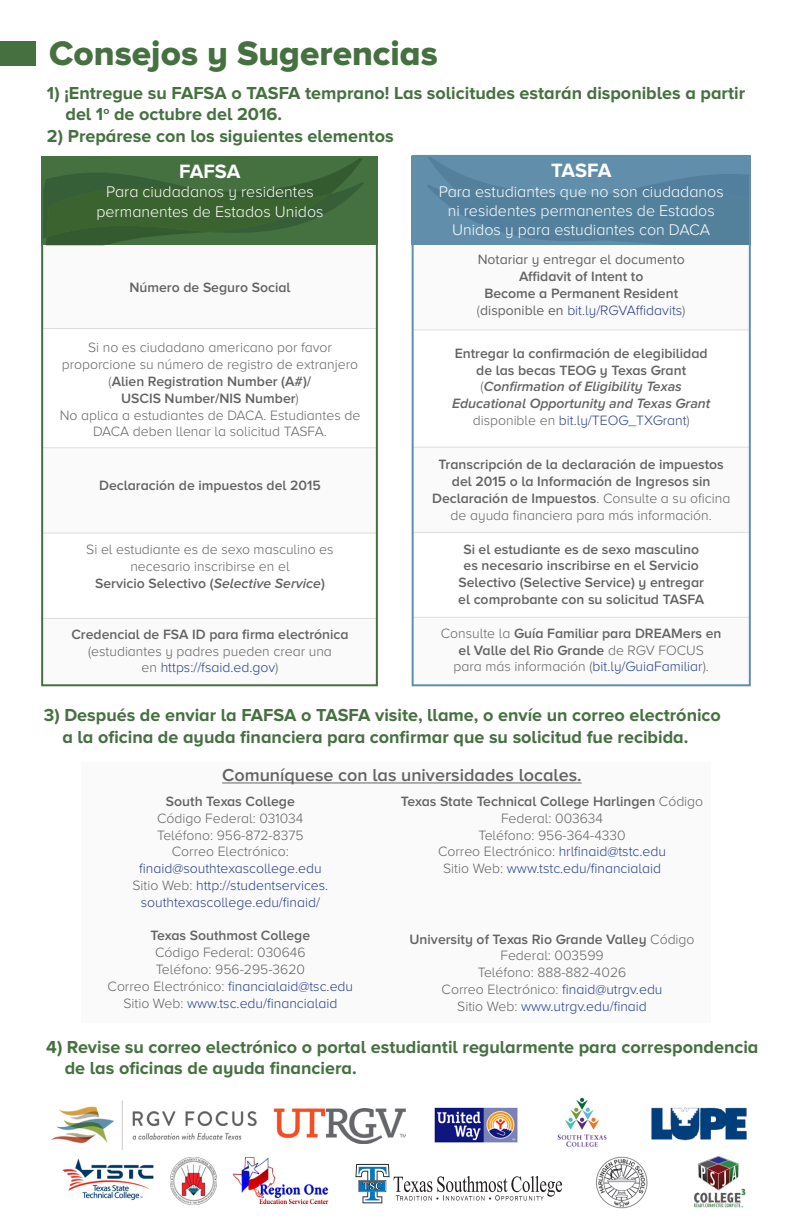
<style>
.page{position:relative;width:792px;height:1224px;background:#fff}
.page>*{position:absolute;margin:0;border:0;box-sizing:border-box;transform-origin:0 0}
.t1{font:35.2px "Proxima Nova A Extrabld";color:#457040}
.t2{font:700 20px "Proxima Nova A";color:#fff}
.t3{font:700 18px/21.6px "Proxima Nova A";color:#457040}
.t4{font:600 18px "Proxima Nova A";color:#636366}
.t5{font:300 16px/19.2px "Proxima Nova A";color:#fff;text-align:center}
.t6{font:600 14px/16.8px "Proxima Nova A";color:#636366;text-align:center}
.t7{font:300 14px/16.8px "Proxima Nova A";color:#636366;text-align:center}
.t8{font:300 14px/16.8px "Proxima Nova A";color:#253f8e;text-align:center}
.t9{font:italic 600 14px/16.8px "Proxima Nova A";color:#636366;text-align:center}
.t10{font:14px/16.8px "Proxima Nova A";color:#636366;text-align:center}
.s1{font-weight:600}
.s2{color:#636366}
.s3{font-weight:400;color:#636366}
.s4{font-style:normal}
.s5{font-weight:300;font-style:normal}
.s6{font-weight:300;font-style:normal;color:#253f8e}
.s7{font-weight:300}
.s8{color:#253f8e}
.s9{font-style:italic}
</style>
<div class="page">
<div style="left:81px;top:762px;width:630px;height:260px;background:#fafafa"></div>
<div style="left:41px;top:246px;width:335px;height:83px;background:#fafafa"></div>
<div style="left:413px;top:245px;width:337px;height:85px;background:#fafafa"></div>
<div style="left:43px;top:448px;width:333px;height:84px;background:#fafafa"></div>
<div style="left:413px;top:447px;width:337px;height:85px;background:#fafafa"></div>
<div style="left:43px;top:619px;width:333px;height:66px;background:#fafafa"></div>
<div style="left:413px;top:617px;width:337px;height:69px;background:#fafafa"></div>
<hr style="left:222px;top:783px;width:360px;height:1px;background:#636366">
<div style="left:41px;top:156px;width:337px;height:89px;background:#457040"></div>
<svg style="left:44px;top:159px;width:320px;height:86px"></svg>
<div style="left:412px;top:156px;width:339px;height:88px;background:#618fab"></div>
<svg style="left:427px;top:158px;width:321px;height:86px"></svg>
<hr style="left:43px;top:328px;width:333px;height:1px;background:#dcdddf">
<hr style="left:413px;top:330px;width:337px;height:1px;background:#dcdddf">
<hr style="left:41px;top:447px;width:337px;height:1px;background:#dcdddf">
<hr style="left:413px;top:447px;width:337px;height:1px;background:#dcdddf">
<hr style="left:43px;top:533px;width:333px;height:1px;background:#dcdddf">
<hr style="left:413px;top:532px;width:337px;height:1px;background:#dcdddf">
<hr style="left:43px;top:618px;width:333px;height:1px;background:#dcdddf">
<hr style="left:413px;top:617px;width:337px;height:1px;background:#dcdddf">
<div style="left:0;top:42px;width:36px;height:24px;background:#457040"></div>
<img style="left:170px;top:1158px;width:47px;height:46px">
<img style="left:651px;top:1107px;width:96px;height:34px">
<img style="left:694px;top:1156px;width:52px;height:52px">
<img style="left:435px;top:1107px;width:82px;height:36px">
<img style="left:51px;top:1100px;width:206px;height:50px">
<img style="left:63px;top:1158px;width:91px;height:43px">
<img style="left:275px;top:1108px;width:130px;height:36px">
<img style="left:595px;top:1156px;width:53px;height:53px">
<img style="left:233px;top:1157px;width:96px;height:48px">
<img style="left:557px;top:1097px;width:50px;height:50px">
<div style="left:41px;top:156px;width:337px;height:530px;border:2px solid #457040"></div>
<div style="left:412px;top:155px;width:339px;height:531px;border:2px solid #618fab"></div>
<svg style="left:355px;top:1164px;width:207px;height:39px"></svg>
<p class="t1" style="left:49px;top:33px;width:390px">Consejos y Sugerencias</p>
<p class="t3" style="left:47px;top:82px;width:700px">1) ¡Entregue su FAFSA o TASFA temprano! Las solicitudes estarán disponibles a partir</p>
<p class="t3" style="left:65px;top:103px;width:218px">del 1<sup>o</sup> de octubre del 2016.</p>
<p class="t3" style="left:47px;top:125px;width:348px">2) Prepárese con los siguientes elementos</p>
<p class="t2" style="left:179px;top:160px;width:63px">FAFSA</p>
<p class="t5" style="left:97px;top:182px;width:228px">Para ciudadanos y residentes permanentes de Estados Unidos</p>
<p class="t2" style="left:551px;top:159px;width:62px">TASFA</p>
<p class="t5" style="left:439px;top:182px;width:286px">Para estudiantes que no son ciudadanos ni residentes permanentes de Estados<br>Unidos y para estudiantes con DACA</p>
<p class="t10" style="left:478px;top:251px;width:209px">Notariar y entregar el documento<br><span class="s1">Affidavit of Intent to</span></p>
<p class="t6" style="left:484px;top:284px;width:195px">Become a Permanent Resident</p>
<p class="t8" style="left:477px;top:301px;width:210px"><span class="s2">(</span><span class="s3">disponible en</span> bit.ly/RGVAffidavits<span class="s2">)</span></p>
<p class="t9" style="left:452px;top:345px;width:260px"><span class="s4">Entregar la confirmación de elegibilidad de las becas TEOG y Texas Grant </span><span class="s5">(</span>Confirmation of Eligibility Texas Educational Opportunity and Texas Grant <span class="s5">disponible en</span> <span class="s6">bit.ly/TEOG_TXGrant</span><span class="s5">)</span></p>
<p class="t6" style="left:432px;top:456px;width:300px">Transcripción de la declaración de impuestos del 2015 o la Información de Ingresos sin Declaración de Impuestos<span class="s7">. Consulte a su oficina de ayuda financiera para más información.</span></p>
<p class="t6" style="left:458px;top:540px;width:247px">Si el estudiante es de sexo masculino es necesario inscribirse en el Servicio Selectivo (Selective Service) y entregar el comprobante con su solicitud TASFA</p>
<p class="t6" style="left:441px;top:625px;width:282px"><span class="s7">Consulte la</span> Guía Familiar para DREAMers en el Valle del Rio Grande <span class="s7">de RGV FOCUS</span></p>
<p class="t7" style="left:454px;top:658px;width:257px">para más información (<span class="s8">bit.ly/GuiaFamiliar</span>).</p>
<p class="t6" style="left:129px;top:279px;width:163px">Número de Seguro Social</p>
<p class="t7" style="left:88px;top:339px;width:245px">Si no es ciudadano americano por favor</p>
<p class="t7" style="left:62px;top:356px;width:298px">proporcione su número de registro de extranjero (<span class="s1">Alien Registration Number (A#)/</span></p>
<p class="t6" style="left:121px;top:390px;width:179px">USCIS Number/NIS Number<span class="s7">)</span></p>
<p class="t7" style="left:60px;top:406px;width:302px">No aplica a estudiantes de DACA. Estudiantes de<br>DACA deben llenar la solicitud TASFA.</p>
<p class="t6" style="left:99px;top:476px;width:223px">Declaración de impuestos del 2015</p>
<p class="t7" style="left:86px;top:541px;width:249px">Si el estudiante es de sexo masculino es</p>
<p class="t7" style="left:130px;top:558px;width:161px">necesario inscribirse en el</p>
<p class="t6" style="left:95px;top:575px;width:231px">Servicio Selectivo (<span class="s9">Selective Service</span>)</p>
<p class="t6" style="left:71px;top:625px;width:279px">Credencial de FSA ID para firma electrónica <span class="s7">(estudiantes y padres pueden crear una</span></p>
<p class="t8" style="left:142px;top:659px;width:138px"><span class="s2">en</span> https://fsaid.ed.gov<span class="s2">)</span></p>
<p class="t3" style="left:44px;top:704px;width:679px">3) Después de enviar la FAFSA o TASFA visite, llame, o envíe un correo electrónico</p>
<p class="t3" style="left:62px;top:726px;width:628px">a la oficina de ayuda financiera para confirmar que su solicitud fue recibida.</p>
<p class="t4" style="left:222px;top:764px;width:361px">Comuníquese con las universidades locales.</p>
<p class="t6" style="left:166px;top:793px;width:130px">South Texas College</p>
<p class="t7" style="left:157px;top:810px;width:148px">Código Federal: 031034</p>
<p class="t7" style="left:157px;top:826px;width:148px">Teléfono: 956-872-8375</p>
<p class="t7" style="left:172px;top:843px;width:118px">Correo Electrónico:</p>
<p class="t8" style="left:139px;top:860px;width:184px">finaid@southtexascollege.edu</p>
<p class="t8" style="left:132px;top:877px;width:197px"><span class="s2">Sitio Web:</span> http://studentservices. southtexascollege.edu/finaid/</p>
<p class="t6" style="left:151px;top:927px;width:161px">Texas Southmost College</p>
<p class="t7" style="left:155px;top:944px;width:152px">Código Federal: 030646</p>
<p class="t7" style="left:156px;top:961px;width:151px">Teléfono: 956-295-3620</p>
<p class="t8" style="left:108px;top:978px;width:247px"><span class="s2">Correo Electrónico:</span> financialaid@tsc.edu</p>
<p class="t8" style="left:123px;top:994px;width:216px"><span class="s2">Sitio Web:</span> www.tsc.edu/financialaid</p>
<p class="t6" style="left:401px;top:793px;width:304px">Texas State Technical College Harlingen <span class="s7">Código<br>Federal: 003634</span></p>
<p class="t7" style="left:479px;top:826px;width:149px">Teléfono: 956-364-4330</p>
<p class="t7" style="left:438px;top:843px;width:229px">Correo Electrónico: <span class="s8">hrlfinaid@tstc.edu</span></p>
<p class="t8" style="left:443px;top:860px;width:219px"><span class="s2">Sitio Web:</span> www.tstc.edu/financialaid</p>
<p class="t6" style="left:410px;top:930px;width:287px">University of Texas Rio Grande Valley <span class="s7">Código<br>Federal: 003599</span></p>
<p class="t7" style="left:478px;top:964px;width:150px">Teléfono: 888-882-4026</p>
<p class="t7" style="left:442px;top:981px;width:222px">Correo Electrónico: <span class="s8">finaid@utrgv.edu</span></p>
<p class="t8" style="left:457px;top:998px;width:191px"><span class="s2">Sitio Web:</span> www.utrgv.edu/finaid</p>
<p class="t3" style="left:65px;top:1036px;width:695px;text-indent:-19px">4) Revise su correo electrónico o portal estudiantil regularmente para correspondencia de las oficinas de ayuda financiera.</p>
</div>
